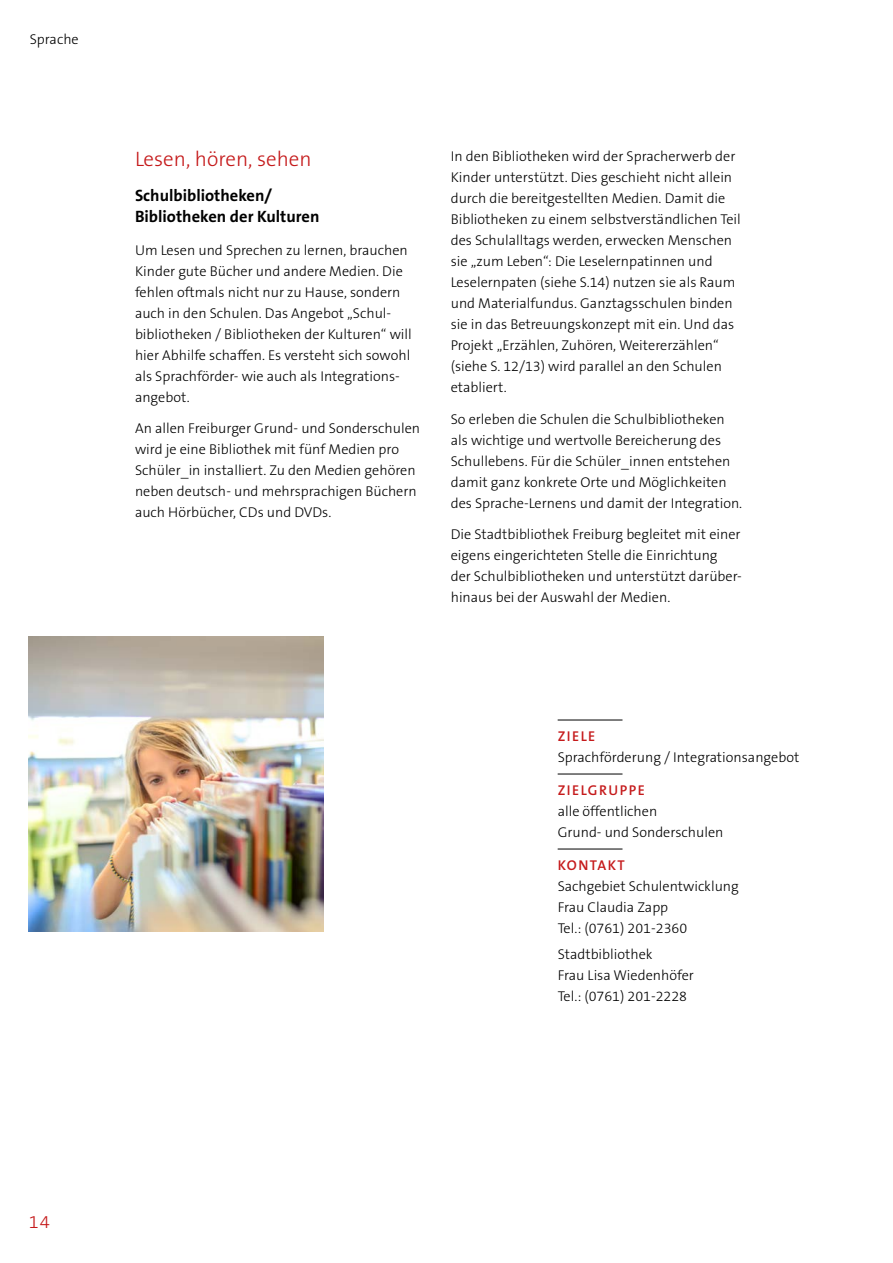
<style>
.page{position:relative;width:893px;height:1263px;background:#fff}
.page>*{position:absolute;margin:0;border:0;box-sizing:border-box;transform-origin:0 0}
.Head_3_rot{font:300 21px "The Sans CE B3";color:#c51a1b}
.t1{font:300 18.15px "The Sans CE B3";color:#c51a1b}
.Head_4_schwarz{font:700 16.5px/21px "The Sans CE B7";color:#000}
.Copy{font:300 14.25px/21px "The Sans CE B3";color:#000}
.Copy_Versal_rot{font:600 14.25px "The Sans CE B6";letter-spacing:.1em;color:#c51a1b}
</style>
<div class="page">
<hr style="left:558px;top:720px;width:64px;height:1px;background:#000">
<hr style="left:558px;top:774px;width:64px;height:1px;background:#000">
<hr style="left:558px;top:849px;width:64px;height:1px;background:#000">
<img style="left:29px;top:637px;width:294px;height:294px">
<p class="Copy" style="left:30px;top:29px;width:51px">Sprache</p>
<h3 class="Head_3_rot" style="left:135px;top:147px;width:178px">Lesen, hören, sehen</h3>
<h4 class="Head_4_schwarz" style="left:135px;top:186px;width:186px">Schulbibliotheken/<br>Bibliotheken der Kulturen</h4>
<p class="Copy" style="left:135px;top:240px;width:278px">Um Lesen und Sprechen zu lernen, brauchen Kinder gute Bücher und andere Medien. Die fehlen oftmals nicht nur zu Hause, sondern auch in den Schulen. Das Angebot „Schul&shy;bibliotheken / Bibliotheken der Kulturen“ will hier Abhilfe schaffen. Es versteht sich sowohl als Sprachförder- wie auch als Integrations&shy;angebot.</p>
<p class="Copy" style="left:135px;top:419px;width:287px">An allen Freiburger Grund- und Sonderschulen wird je eine Bibliothek mit fünf Medien pro Schüler_in installiert. Zu den Medien gehören neben deutsch- und mehrsprachigen Büchern auch Hörbücher, CDs und DVDs.</p>
<p class="Copy" style="left:451px;top:147px;width:292px">In den Bibliotheken wird der Spracherwerb der Kinder unterstützt. Dies geschieht nicht allein durch die bereitgestellten Medien. Damit die Bibliotheken zu einem selbstverständlichen Teil des Schulalltags werden, erwecken Menschen sie „zum Leben“: Die Leselernpatinnen und Leselernpaten (siehe S.14) nutzen sie als Raum und Materialfundus. Ganztagsschulen binden sie in das Betreuungskonzept mit ein. Und das Projekt „Erzählen, Zuhören, Weitererzählen“ (siehe S. 12/13) wird parallel an den Schulen etabliert.</p>
<p class="Copy" style="left:451px;top:409px;width:276px">So erleben die Schulen die Schulbibliotheken</p>
<p class="Copy" style="left:451px;top:430px;width:293px">als wichtige und wertvolle Bereicherung des Schullebens. Für die Schüler_innen entstehen damit ganz konkrete Orte und Möglichkeiten des Sprache-Lernens und damit der Integration.</p>
<p class="Copy" style="left:451px;top:525px;width:293px">Die Stadtbibliothek Freiburg begleitet mit einer eigens eingerichteten Stelle die Einrichtung<br>der Schulbibliotheken und unterstützt darüber&shy;hinaus bei der Auswahl der Medien.</p>
<p class="Copy_Versal_rot" style="left:558px;top:728px;width:39px">ZIELE</p>
<p class="Copy" style="left:558px;top:748px;width:243px">Sprachförderung / Integrationsangebot</p>
<p class="Copy_Versal_rot" style="left:558px;top:782px;width:89px">ZIELGRUPPE</p>
<p class="Copy" style="left:558px;top:802px;width:101px">alle öffentlichen</p>
<p class="Copy" style="left:558px;top:823px;width:167px">Grund- und Sonderschulen</p>
<p class="Copy_Versal_rot" style="left:558px;top:857px;width:69px">KONTAKT</p>
<p class="Copy" style="left:558px;top:877px;width:183px">Sachgebiet Schulentwicklung</p>
<p class="Copy" style="left:558px;top:898px;width:112px">Frau Claudia Zapp</p>
<p class="Copy" style="left:558px;top:919px;width:131px">Tel.: (0761) 201-2360</p>
<p class="Copy" style="left:558px;top:944px;width:96px">Stadtbibliothek</p>
<p class="Copy" style="left:558px;top:965px;width:138px">Frau Lisa Wiedenhöfer</p>
<p class="Copy" style="left:558px;top:986px;width:131px">Tel.: (0761) 201-2228</p>
<p class="t1" style="left:29px;top:1212px;width:22px">14</p>
</div>
